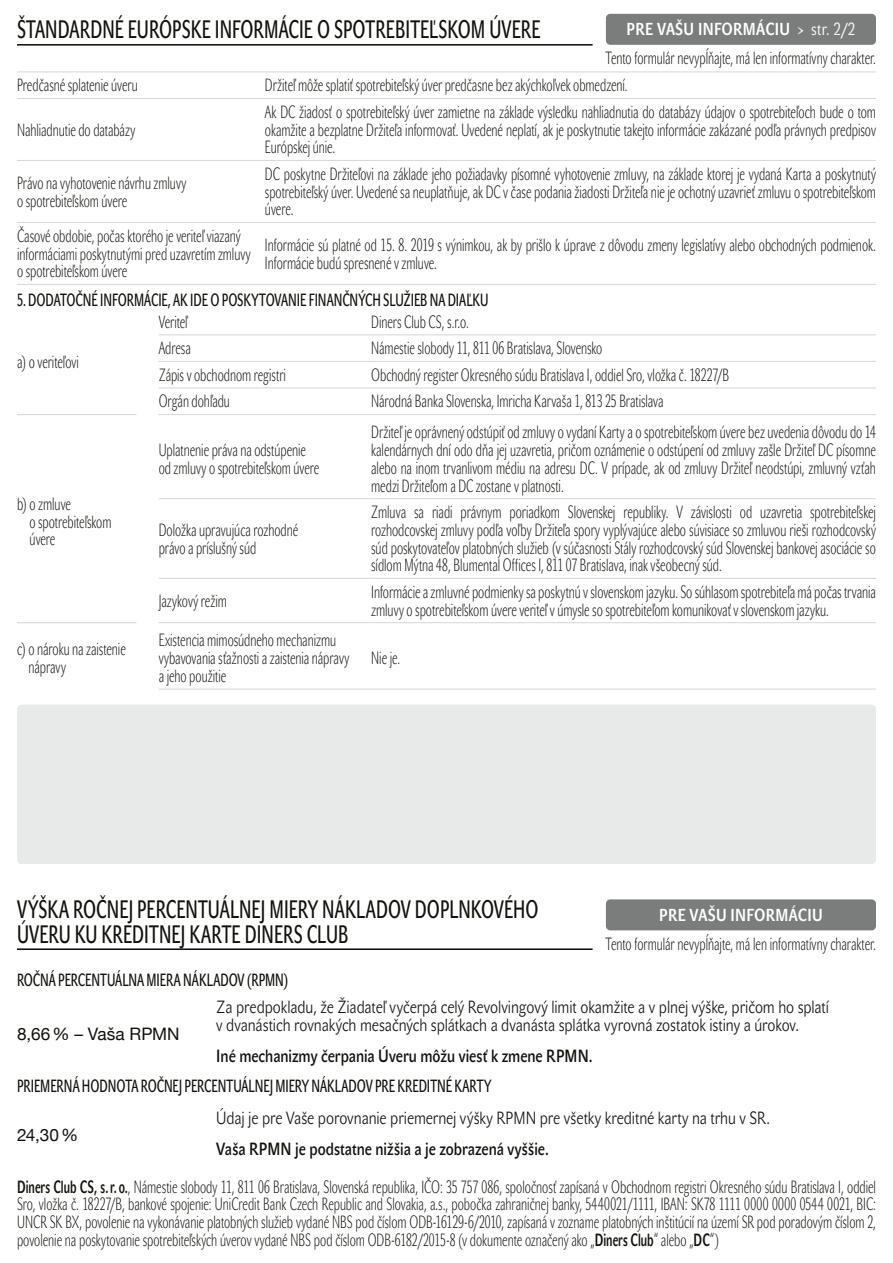
<style>
.page{position:relative;width:893px;height:1263px;background:#fff}
.page>*{position:absolute;margin:0;border:0;box-sizing:border-box;transform-origin:0 0}
.Normální{font:25.05px/25px "John Sans Cond Text Pro";letter-spacing:.005em;color:#12120d;scale:.8 1}
.List_Bullet{font:17.55px/17.9px "John Sans Cond White Pro";color:#12120d;scale:.8 1}
.Normální-2{font:17.55px/17.9px "John Sans Cond White Pro";letter-spacing:-.005em;color:#12120d;text-align:justify;scale:.8 1}
.t1{font:17.55px/17.9px "John Sans Lite Pro";letter-spacing:-.005em;color:#12120d;scale:.8 1}
.List_Bullet-2{font:17.55px "John Sans Cond Text Pro";letter-spacing:-.005em;color:#12120d;scale:.8 1}
.t2{font:700 17.55px "John Sans Lite Pro";color:#12120d;scale:.8 1}
.t3{font:17.25px "John Sans Cond Med Pro";letter-spacing:.02em;color:#fff}
.t4{font:17.25px "Helvetica Neue";letter-spacing:.005em;color:#12120d}
.s1{font-family:"John Sans Cond Lite Pro"}
.s2{font-family:"John Sans Cond Med Pro"}
</style>
<div class="page">
<hr style="left:159px;top:334px;width:212px;height:1px;background:#d8dada">
<hr style="left:371px;top:334px;width:505px;height:1px;background:#d8dada">
<hr style="left:159px;top:361px;width:212px;height:1px;background:#d8dada">
<hr style="left:371px;top:361px;width:505px;height:1px;background:#d8dada">
<hr style="left:159px;top:387px;width:212px;height:1px;background:#d8dada">
<hr style="left:371px;top:387px;width:505px;height:1px;background:#d8dada">
<hr style="left:159px;top:414px;width:212px;height:1px;background:#d8dada">
<hr style="left:371px;top:414px;width:505px;height:1px;background:#d8dada">
<hr style="left:159px;top:498px;width:212px;height:1px;background:#d8dada">
<hr style="left:371px;top:498px;width:505px;height:1px;background:#d8dada">
<hr style="left:159px;top:578px;width:212px;height:1px;background:#d8dada">
<hr style="left:371px;top:578px;width:505px;height:1px;background:#d8dada">
<hr style="left:159px;top:622px;width:212px;height:1px;background:#d8dada">
<hr style="left:371px;top:622px;width:505px;height:1px;background:#d8dada">
<hr style="left:159px;top:688px;width:212px;height:2px;background:#d8dada">
<hr style="left:371px;top:688px;width:505px;height:2px;background:#d8dada">
<hr style="left:17px;top:71px;width:248px;height:1px;background:#d8dada">
<hr style="left:265px;top:71px;width:611px;height:1px;background:#d8dada">
<hr style="left:17px;top:98px;width:248px;height:1px;background:#d8dada">
<hr style="left:265px;top:98px;width:611px;height:1px;background:#d8dada">
<hr style="left:17px;top:160px;width:248px;height:1px;background:#d8dada">
<hr style="left:265px;top:160px;width:611px;height:1px;background:#d8dada">
<hr style="left:17px;top:222px;width:248px;height:1px;background:#d8dada">
<hr style="left:265px;top:222px;width:611px;height:1px;background:#d8dada">
<hr style="left:17px;top:284px;width:248px;height:1px;background:#d8dada">
<hr style="left:265px;top:284px;width:611px;height:1px;background:#d8dada">
<hr style="left:17px;top:44px;width:576px;height:2px;background:#12120d">
<hr style="left:17px;top:948px;width:576px;height:2px;background:#12120d">
<div style="left:606px;top:14px;width:270px;height:31px;background:#7b7d7c;border-radius:4px"></div>
<div style="left:606px;top:899px;width:270px;height:31px;background:#7b7d7c;border-radius:4px"></div>
<div style="left:17px;top:704px;width:859px;height:160px;background:#e8e9e9;border-radius:4px"></div>
<hr style="left:17px;top:414px;width:120px;height:1px;background:#d8dada">
<hr style="left:17px;top:622px;width:120px;height:1px;background:#d8dada">
<p class="Normální" style="left:17px;top:17px;width:656px">ŠTANDARDNÉ EURÓPSKE INFORMÁCIE O SPOTREBITEĽSKOM ÚVERE</p>
<p class="t3" style="left:627px;top:20px;width:230px">PRE VAŠU INFORMÁCIU <span class="s1">&gt; str. 2/2</span></p>
<p class="Normální-2" style="left:605px;top:49px;width:340px">Tento formulár nevypĺňajte, má len informatívny charakter.</p>
<p class="List_Bullet" style="left:17px;top:76px;width:152px">Predčasné splatenie úveru</p>
<p class="List_Bullet" style="left:265px;top:76px;width:455px">Držiteľ môže splatiť spotrebiteľský úver predčasne bez akýchkoľvek obmedzení.</p>
<p class="List_Bullet" style="left:17px;top:121px;width:149px">Nahliadnutie do databázy</p>
<p class="List_Bullet" style="left:265px;top:103px;width:765px;text-align:justify">Ak DC žiadosť o spotrebiteľský úver zamietne na základe výsledku nahliadnutia do databázy údajov o spotrebiteľoch bude o tom okamžite a bezplatne Držiteľa informovať. Uvedené neplatí, ak je poskytnutie takejto informácie zakázané podľa právnych predpisov Európskej únie.</p>
<p class="List_Bullet" style="left:17px;top:174px;width:213px">Právo na vyhotovenie návrhu zmluvy o spotrebiteľskom úvere</p>
<p class="List_Bullet" style="left:265px;top:165px;width:765px;text-align:justify">DC poskytne Držiteľovi na základe jeho požiadavky písomné vyhotovenie zmluvy, na základe ktorej je vydaná Karta a poskytnutý spotrebiteľský úver. Uvedené sa neuplatňuje, ak DC v čase podania žiadosti Držiteľa nie je ochotný uzavrieť zmluvu o spotrebiteľskom úvere.</p>
<p class="List_Bullet" style="left:17px;top:227px;width:294px">Časové obdobie, počas ktorého je veriteľ viazaný informáciami poskytnutými pred uzavretím zmluvy o spotrebiteľskom úvere</p>
<p class="List_Bullet" style="left:265px;top:236px;width:765px">Informácie sú platné od 15. 8. 2019 s výnimkou, ak by prišlo k úprave z dôvodu zmeny legislatívy alebo obchodných podmienok.<br>Informácie budú spresnené v zmluve.</p>
<p class="List_Bullet-2" style="left:17px;top:289px;width:591px">5. DODATOČNÉ INFORMÁCIE, AK IDE O POSKYTOVANIE FINANČNÝCH SLUŽIEB NA DIAĽKU</p>
<p class="List_Bullet" style="left:17px;top:353px;width:79px">a) o veriteľovi</p>
<p class="List_Bullet" style="left:30px;top:495px;width:104px;text-indent:-13px">b) o zmluve<br>o spotrebiteľskom úvere</p>
<p class="List_Bullet" style="left:29px;top:640px;width:123px;text-indent:-11px">c) o nároku na zaistenie nápravy</p>
<p class="List_Bullet" style="left:159px;top:313px;width:38px">Veriteľ</p>
<p class="List_Bullet" style="left:371px;top:313px;width:124px">Diners Club CS, s.r.o.</p>
<p class="List_Bullet" style="left:159px;top:339px;width:42px">Adresa</p>
<p class="List_Bullet" style="left:371px;top:339px;width:290px">Námestie slobody 11, 811 06 Bratislava, Slovensko</p>
<p class="List_Bullet" style="left:159px;top:366px;width:161px">Zápis v obchodnom registri</p>
<p class="List_Bullet" style="left:371px;top:366px;width:449px">Obchodný register Okresného súdu Bratislava I, oddiel Sro, vložka č. 18227/B</p>
<p class="List_Bullet" style="left:159px;top:392px;width:91px">Orgán dohľadu</p>
<p class="List_Bullet" style="left:371px;top:392px;width:367px">Národná Banka Slovenska, Imricha Karvaša 1, 813 25 Bratislava</p>
<p class="List_Bullet" style="left:159px;top:441px;width:202px">Uplatnenie práva na odstúpenie od zmluvy o spotrebiteľskom úvere</p>
<p class="List_Bullet" style="left:371px;top:423px;width:632px;text-align:justify">Držiteľ je oprávnený odstúpiť od zmluvy o vydaní Karty a o spotrebiteľskom úvere bez uvedenia dôvodu do 14 kalendárnych dní odo dňa jej uzavretia, pričom oznámenie o odstúpení od zmluvy zašle Držiteľ DC písomne alebo na inom trvanlivom médiu na adresu DC. V prípade, ak od zmluvy Držiteľ neodstúpi, zmluvný vzťah medzi Držiteľom a DC zostane v platnosti.</p>
<p class="List_Bullet" style="left:159px;top:521px;width:176px">Doložka upravujúca rozhodné právo a príslušný súd</p>
<p class="List_Bullet" style="left:371px;top:503px;width:632px;text-align:justify">Zmluva sa riadi právnym poriadkom Slovenskej republiky. V závislosti od uzavretia spotrebiteľskej rozhodcovskej zmluvy podľa voľby Držiteľa spory vyplývajúce alebo súvisiace so zmluvou rieši rozhodcovský súd poskytovateľov platobných služieb (v súčasnosti Stály rozhodcovský súd Slovenskej bankovej asociácie so sídlom Mýtna 48, Blumental Offices I, 811 07 Bratislava, inak všeobecný súd.</p>
<p class="List_Bullet" style="left:159px;top:592px;width:87px">Jazykový režim</p>
<p class="List_Bullet" style="left:371px;top:583px;width:632px">Informácie a zmluvné podmienky sa poskytnú v slovenskom jazyku. So súhlasom spotrebiteľa má počas trvania zmluvy o spotrebiteľskom úvere veriteľ v úmysle so spotrebiteľom komunikovať v slovenskom jazyku.</p>
<p class="List_Bullet" style="left:159px;top:631px;width:240px">Existencia mimosúdneho mechanizmu vybavovania sťažnosti a zaistenia nápravy a jeho použitie</p>
<p class="List_Bullet" style="left:371px;top:649px;width:38px">Nie je.</p>
<p class="Normální" style="left:17px;top:897px;width:653px">VÝŠKA ROČNEJ PERCENTUÁLNEJ MIERY NÁKLADOV DOPLNKOVÉHO<br>ÚVERU KU KREDITNEJ KARTE DINERS CLUB</p>
<p class="List_Bullet-2" style="left:17px;top:970px;width:341px">ROČNÁ PERCENTUÁLNA MIERA NÁKLADOV (RPMN)</p>
<p class="t3" style="left:659px;top:905px;width:165px">PRE VAŠU INFORMÁCIU</p>
<p class="Normální-2" style="left:605px;top:935px;width:340px">Tento formulár nevypĺňajte, má len informatívny charakter.</p>
<p class="t4" style="left:17px;top:1021px;width:164px">8,66% – Vaša RPMN</p>
<p class="t1" style="left:216px;top:998px;width:767px">Za predpokladu, že Žiadateľ vyčerpá celý Revolvingový limit okamžite a v plnej výške, pričom ho splatí v dvanástich rovnakých mesačných splátkach a dvanásta splátka vyrovná zostatok istiny a úrokov.</p>
<p class="t2" style="left:216px;top:1046px;width:472px">Iné mechanizmy čerpania Úveru môžu viesť k zmene RPMN.</p>
<p class="List_Bullet-2" style="left:17px;top:1076px;width:594px">PRIEMERNÁ HODNOTA ROČNEJ PERCENTUÁLNEJ MIERY NÁKLADOV PRE KREDITNÉ KARTY</p>
<p class="t4" style="left:17px;top:1123px;width:63px">24,30%</p>
<p class="t1" style="left:216px;top:1109px;width:694px">Údaj je pre Vaše porovnanie priemernej výšky RPMN pre všetky kreditné karty na trhu v SR.</p>
<p class="t2" style="left:216px;top:1138px;width:417px">Vaša RPMN je podstatne nižšia a je zobrazená vyššie.</p>
<p class="Normální-2" style="left:17px;top:1177px;width:1075px"><span class="s2">Diners Club CS, s.r. o.</span>, Námestie slobody 11, 811 06 Bratislava, Slovenská republika, IČO: 35 757 086, spoločnosť zapísaná v Obchodnom registri Okresného súdu Bratislava I, oddiel Sro, vložka č. 18227/B, bankové spojenie: UniCredit Bank Czech Republic and Slovakia, a.s., pobočka zahraničnej banky, 5440021/1111, IBAN: SK78 1111 0000 0000 0544 0021, BIC:<br>UNCR SK BX, povolenie na vykonávanie platobných služieb vydané NBS pod číslom ODB-16129-6/2010, zapísaná v zozname platobných inštitúcií na území SR pod poradovým číslom 2, povolenie na poskytovanie spotrebiteľských úverov vydané NBS pod číslom ODB-6182/2015-8 (v dokumente označený ako „<span class="s2">Diners Club</span>“ alebo „<span class="s2">DC</span>“)</p>
</div>
